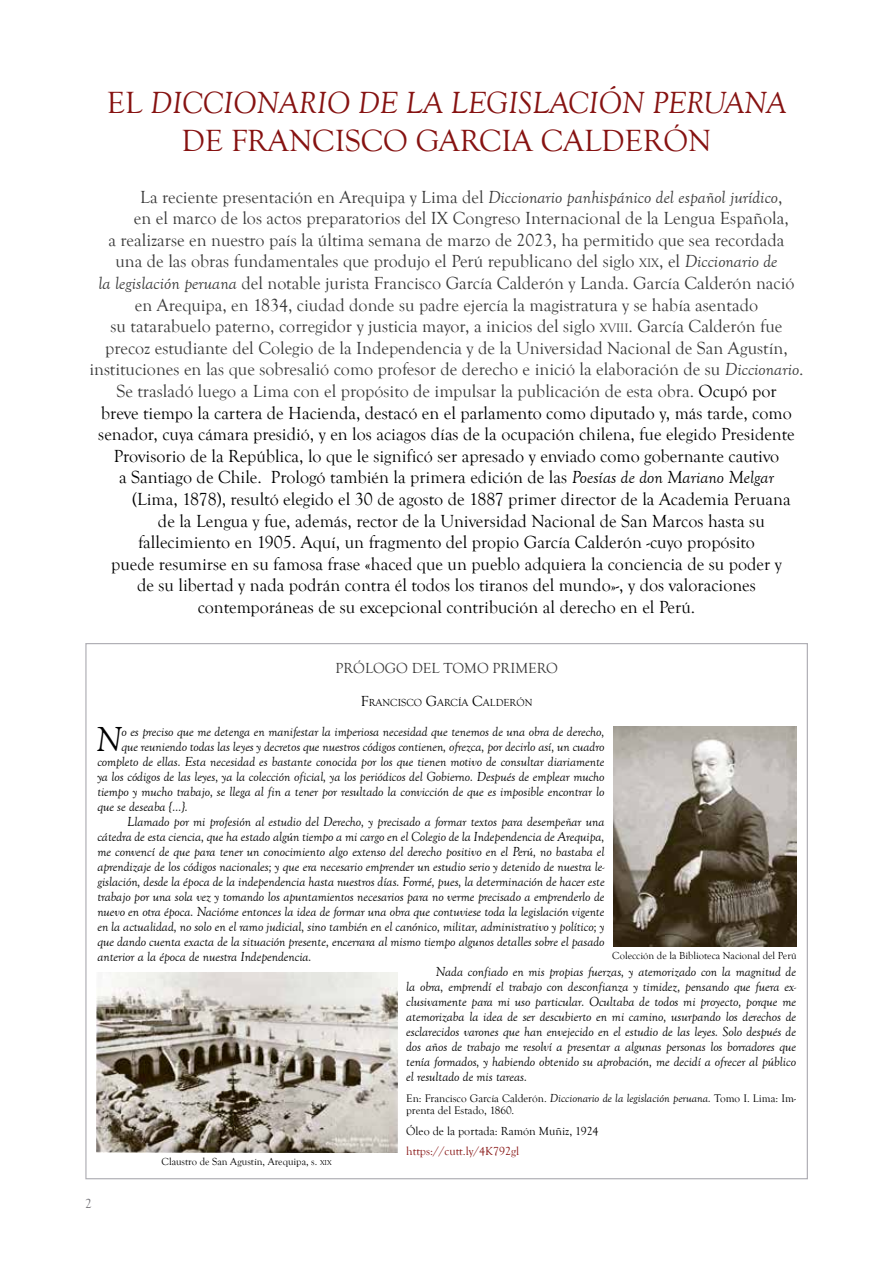
<style>
.page{position:relative;width:893px;height:1263px;background:#fff}
.page>*{position:absolute;margin:0;border:0;box-sizing:border-box;transform-origin:0 0}
.t1{font:italic 35.85px "Goudy Old Style T";color:#000}
.t2{font:italic 31.5px/37.8px "Goudy Old Style T";color:#861211;text-align:center}
.t3{font:18px "Goudy Old Style T";color:#393939}
.t4{font:18px "Goudy Old Style T";color:#000}
.t5{font:15px "Goudy Old Style T";color:#393939}
.t6{font:italic 13.5px "Goudy Old Style T";letter-spacing:-.005em;color:#000}
.t7{font:13.5px "Goudy Old Style T";color:#737277}
.t8{font:12px "Goudy Old Style T";color:#000}
.t9{font:12px "Goudy Old Style T";color:#861211}
.t10{font:11.25px/12px "Goudy Old Style T";color:#000}
.t11{font:10.5px "Goudy Old Style T";color:#000}
.t12{font:10.5px "Goudy Old Style T";color:#000}
.s1{font-style:normal}
.s2{font-style:italic}
.s3{font-size:12.6px}
.s4{color:#000}
.s5{font-size:15px}
.s6{font-style:italic;font-size:12px}
.s7{font-size:7.35px}
</style>
<div class="page">
<img style="left:613px;top:726px;width:183px;height:221px">
<img style="left:96px;top:972px;width:302px;height:180px">
<h2 class="t2" style="left:107px;top:85px;width:681px"><span class="s1">EL</span> DICCIONARIO DE LA LEGISLACIÓN PERUANA<br><span class="s1">DE FRANCISCO GARCIA CALDERÓN</span></h2>
<h3 class="t3" style="left:140px;top:187px;width:644px">La reciente presentación en Arequipa y Lima del <span class="s2">Diccionario panhispánico del español jurídico</span>,</h3>
<h3 class="t3" style="left:134px;top:208px;width:656px">en el marco de los actos preparatorios del IX Congreso Internacional de la Lengua Española,</h3>
<h3 class="t3" style="left:108px;top:230px;width:677px">a realizarse en nuestro país la última semana de marzo de 2023, ha permitido que sea recordada</h3>
<h3 class="t3" style="left:115px;top:252px;width:664px">una de las obras fundamentales que produjo el Perú republicano del siglo <span class="s3">XIX</span>, el <span class="s2">Diccionario de</span></h3>
<h3 class="t3" style="left:98px;top:273px;width:698px"><span class="s2">la legislación peruana</span> del notable jurista Francisco García Calderón y Landa. García Calderón nació</h3>
<h3 class="t3" style="left:135px;top:295px;width:625px">en Arequipa, en 1834, ciudad donde su padre ejercía la magistratura y se había asentado</h3>
<h3 class="t3" style="left:110px;top:316px;width:673px">su tatarabuelo paterno, corregidor y justicia mayor, a inicios del siglo <span class="s3">XVIII</span>. García Calderón fue</h3>
<h3 class="t3" style="left:105px;top:338px;width:684px">precoz estudiante del Colegio de la Independencia y de la Universidad Nacional de San Agustín,</h3>
<h3 class="t3" style="left:89px;top:360px;width:716px">instituciones en las que sobresalió como profesor de derecho e inició la elaboración de su <span class="s2">Diccionario</span>.</h3>
<h3 class="t3" style="left:116px;top:381px;width:662px">Se trasladó luego a Lima con el propósito de impulsar la publicación de esta obra. <span class="s4">Ocupó por</span></h3>
<h3 class="t4" style="left:101px;top:403px;width:692px">breve tiempo la cartera de Hacienda, destacó en el parlamento como diputado y, más tarde, como</h3>
<h3 class="t4" style="left:98px;top:424px;width:698px">senador, cuya cámara presidió, y en los aciagos días de la ocupación chilena, fue elegido Presidente</h3>
<h3 class="t4" style="left:114px;top:446px;width:667px">Provisorio de la República, lo que le significó ser apresado y enviado como gobernante cautivo</h3>
<h3 class="t4" style="left:119px;top:468px;width:656px">a Santiago de Chile. Prologó también la primera edición de las <span class="s2">Poesías de don Mariano Melgar</span></h3>
<h3 class="t4" style="left:132px;top:489px;width:660px">(Lima, 1878), resultó elegido el 30 de agosto de 1887 primer director de la Academia Peruana</h3>
<h3 class="t4" style="left:158px;top:511px;width:608px">de la Lengua y fue, además, rector de la Universidad Nacional de San Marcos hasta su</h3>
<h3 class="t4" style="left:138px;top:532px;width:618px">fallecimiento en 1905. Aquí, un fragmento del propio García Calderón -cuyo propósito</h3>
<h3 class="t4" style="left:111px;top:554px;width:672px">puede resumirse en su famosa frase «haced que un pueblo adquiera la conciencia de su poder y</h3>
<h3 class="t4" style="left:137px;top:576px;width:620px">de su libertad y nada podrán contra él todos los tiranos del mundo<span class="s5">»</span>-, y dos valoraciones</h3>
<h3 class="t4" style="left:198px;top:597px;width:499px">contemporáneas de su excepcional contribución al derecho en el Perú.</h3>
<p class="t5" style="left:335px;top:660px;width:224px">PRÓLOGO DEL TOMO PRIMERO</p>
<p class="t12" style="left:361px;top:697px;width:173px"><span class="s5">F</span>RANCISCO <span class="s5">G</span>ARCÍA <span class="s5">C</span>ALDERÓN</p>
<h1 class="t1" style="left:96px;top:720px;width:27px">N</h1>
<p class="t6" style="left:121px;top:724px;width:485px">o es preciso que me detenga en manifestar la imperiosa necesidad que tenemos de una obra de derecho,</p>
<p class="t6" style="left:121px;top:739px;width:485px">que reuniendo todas las leyes y decretos que nuestros códigos contienen, ofrezca, por decirlo así, un cuadro</p>
<p class="t6" style="left:97px;top:754px;width:509px">completo de ellas. Esta necesidad es bastante conocida por los que tienen motivo de consultar diariamente</p>
<p class="t6" style="left:97px;top:769px;width:509px">ya los códigos de las leyes, ya la colección oficial, ya los periódicos del Gobierno. Después de emplear mucho</p>
<p class="t6" style="left:97px;top:784px;width:509px">tiempo y mucho trabajo, se llega al fin a tener por resultado la convicción de que es imposible encontrar lo</p>
<p class="t6" style="left:97px;top:799px;width:92px">que se deseaba {...}.</p>
<p class="t6" style="left:127px;top:814px;width:479px">Llamado por mi profesión al estudio del Derecho, y precisado a formar textos para desempeñar una</p>
<p class="t6" style="left:97px;top:829px;width:509px">cátedra de esta ciencia, que ha estado algún tiempo a mi cargo en el Colegio de la Independencia de Arequipa,</p>
<p class="t6" style="left:97px;top:844px;width:509px">me convencí de que para tener un conocimiento algo extenso del derecho positivo en el Perú, no bastaba el</p>
<p class="t6" style="left:97px;top:859px;width:509px">aprendizaje de los códigos nacionales; y que era necesario emprender un estudio serio y detenido de nuestra le-</p>
<p class="t6" style="left:97px;top:874px;width:509px">gislación, desde la época de la independencia hasta nuestros días. Formé, pues, la determinación de hacer este</p>
<p class="t6" style="left:97px;top:889px;width:509px">trabajo por una sola vez y tomando los apuntamientos necesarios para no verme precisado a emprenderlo de</p>
<p class="t6" style="left:97px;top:904px;width:509px">nuevo en otra época. Nacióme entonces la idea de formar una obra que contuviese toda la legislación vigente</p>
<p class="t6" style="left:97px;top:919px;width:509px">en la actualidad, no solo en el ramo judicial, sino también en el canónico, militar, administrativo y político; y</p>
<p class="t6" style="left:97px;top:934px;width:509px">que dando cuenta exacta de la situación presente, encerrara al mismo tiempo algunos detalles sobre el pasado</p>
<p class="t6" style="left:97px;top:949px;width:216px">anterior a la época de nuestra Independencia.</p>
<p class="t6" style="left:436px;top:964px;width:362px">Nada confiado en mis propias fuerzas, y atemorizado con la magnitud de</p>
<p class="t6" style="left:406px;top:979px;width:392px">la obra, emprendí el trabajo con desconfianza y timidez, pensando que fuera ex-</p>
<p class="t6" style="left:406px;top:994px;width:391px">clusivamente para mi uso particular. Ocultaba de todos mi proyecto, porque me</p>
<p class="t6" style="left:406px;top:1009px;width:391px">atemorizaba la idea de ser descubierto en mi camino, usurpando los derechos de</p>
<p class="t6" style="left:406px;top:1024px;width:391px">esclarecidos varones que han envejecido en el estudio de las leyes. Solo después de</p>
<p class="t6" style="left:406px;top:1039px;width:391px">dos años de trabajo me resolví a presentar a algunas personas los borradores que</p>
<p class="t6" style="left:406px;top:1054px;width:391px">tenía formados, y habiendo obtenido su aprobación, me decidí a ofrecer al público</p>
<p class="t6" style="left:406px;top:1069px;width:122px">el resultado de mis tareas.</p>
<p class="t10" style="left:406px;top:1093px;width:391px">En: Francisco García Calderón. <span class="s6">Diccionario de la legislación peruana.</span> Tomo I. Lima: Im&shy;prenta del Estado, 1860.</p>
<p class="t8" style="left:406px;top:1125px;width:194px">Óleo de la portada: Ramón Muñiz, 1924</p>
<p class="t9" style="left:406px;top:1144px;width:114px">https://cutt.ly/4K792gl</p>
<p class="t11" style="left:612px;top:949px;width:186px">Colección de la Biblioteca Nacional del Perú</p>
<p class="t11" style="left:162px;top:1156px;width:172px">Claustro de San Agustín, Arequipa, s. <span class="s7">XIX</span></p>
<p class="t7" style="left:85px;top:1196px;width:8px">2</p>
</div>
